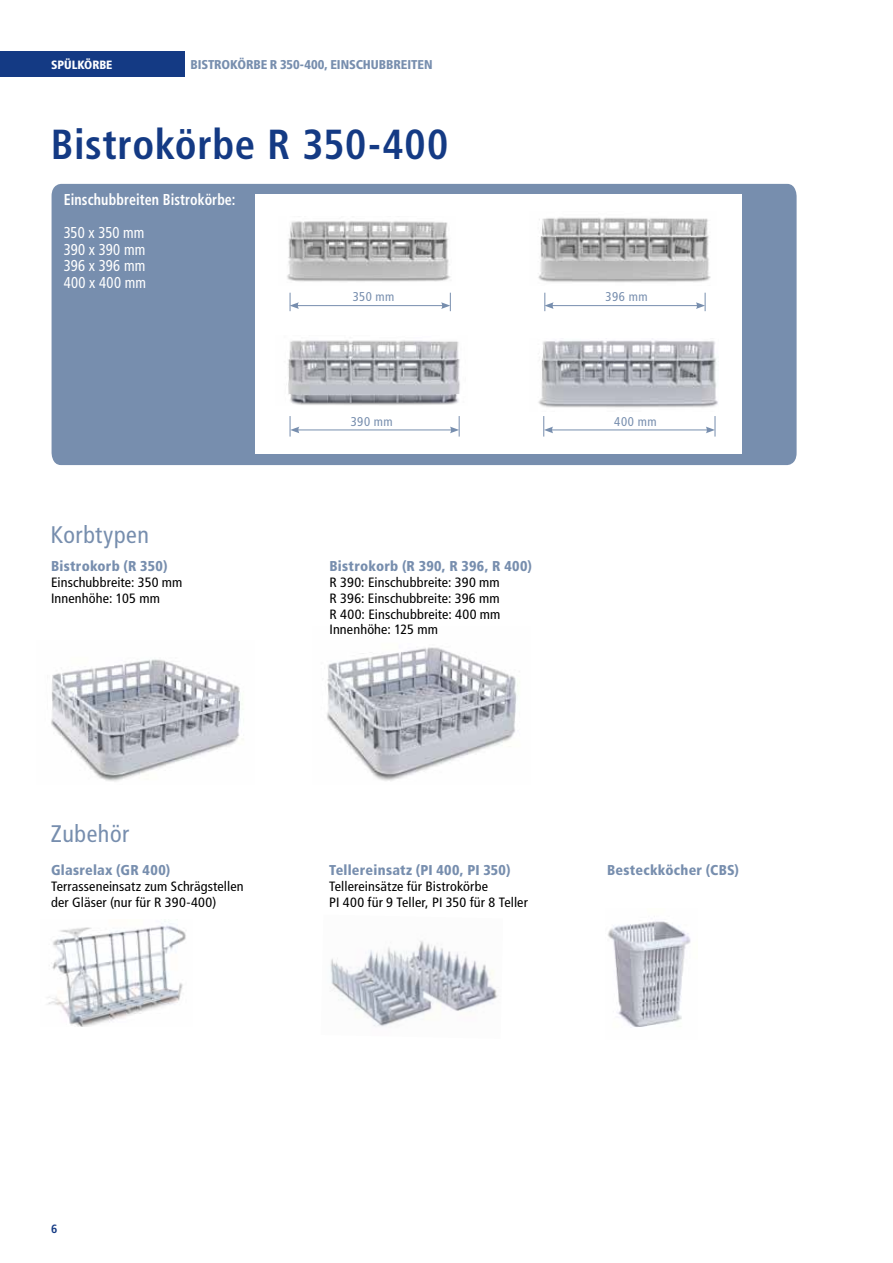
<style>
.page{position:relative;width:893px;height:1263px;background:#fff}
.page>*{position:absolute;margin:0;border:0;box-sizing:border-box;transform-origin:0 0}
.t1{font:700 condensed 42px "Frutiger LT Pro";letter-spacing:.015em;color:#143a84}
.t2{font:condensed 24px "Frutiger LT Pro";letter-spacing:.025em;color:#778eae}
.t3{font:condensed 15.75px/16.5px "Frutiger LT Pro";letter-spacing:.01em;color:#fff;text-align:justify;scale:.93 1}
.t4{font:700 condensed 15.75px "Frutiger LT Pro";letter-spacing:.005em;color:#fff;scale:.89 1}
.t5{font:900 condensed 14.25px "Frutiger LT Pro";letter-spacing:.015em;color:#778eae}
.t6{font:condensed 13.5px/15.8px "Frutiger LT Pro";letter-spacing:.01em;color:#000;scale:1.05 1}
.t7{font:900 condensed 12.75px "Frutiger LT Pro";letter-spacing:-.005em;color:#778eae}
.t8{font:condensed 12.75px "Frutiger LT Pro";letter-spacing:.035em;color:#778eae}
.t9{font:900 condensed 12px "Frutiger LT Pro";letter-spacing:-.01em;color:#fff}
.t10{font:700 condensed 12px "Frutiger LT Pro";color:#143a84}
</style>
<div class="page">
<img style="left:51px;top:659px;width:192px;height:123px">
<img style="left:327px;top:647px;width:191px;height:134px">
<img style="left:608px;top:921px;width:83px;height:106px">
<img style="left:330px;top:940px;width:168px;height:87px">
<img style="left:48px;top:921px;width:138px;height:106px">
<div style="left:52px;top:184px;width:745px;height:281px;background:#778eae"></div>
<div style="left:255px;top:194px;width:486px;height:260px;background:#fff"></div>
<img style="left:538px;top:217px;width:173px;height:66px">
<img style="left:287px;top:221px;width:163px;height:61px">
<hr style="left:296px;top:305px;width:148px;height:1px;background:#778eae">
<svg style="left:441px;top:293px;width:10px;height:18px"></svg>
<svg style="left:290px;top:293px;width:9px;height:18px"></svg>
<img style="left:288px;top:340px;width:172px;height:65px">
<img style="left:538px;top:340px;width:180px;height:68px">
<hr style="left:297px;top:430px;width:155px;height:1px;background:#778eae">
<svg style="left:450px;top:416px;width:10px;height:21px"></svg>
<svg style="left:290px;top:416px;width:9px;height:21px"></svg>
<div style="left:0;top:51px;width:184px;height:26px;background:#143a84"></div>
<hr style="left:551px;top:305px;width:147px;height:1px;background:#778eae">
<svg style="left:696px;top:293px;width:10px;height:18px"></svg>
<svg style="left:544px;top:293px;width:10px;height:18px"></svg>
<hr style="left:551px;top:430px;width:157px;height:1px;background:#778eae">
<svg style="left:706px;top:416px;width:10px;height:21px"></svg>
<svg style="left:543px;top:416px;width:10px;height:21px"></svg>
<p class="t9" style="left:51px;top:57px;width:63px">SPÜLKÖRBE</p>
<p class="t7" style="left:191px;top:57px;width:243px">BISTROKÖRBE R 350-400, EINSCHUBBREITEN</p>
<h1 class="t1" style="left:51px;top:120px;width:399px">Bistrokörbe R 350-400</h1>
<p class="t4" style="left:64px;top:190px;width:195px">Einschubbreiten Bistrokörbe:</p>
<p class="t3" style="left:64px;top:225px;width:90px">350 x 350 mm 390 x 390 mm 396 x 396 mm 400 x 400 mm</p>
<h2 class="t2" style="left:51px;top:521px;width:100px">Korbtypen</h2>
<p class="t5" style="left:51px;top:558px;width:118px">Bistrokorb (R 350)</p>
<p class="t6" style="left:51px;top:575px;width:127px">Einschubbreite: 350 mm<br>Innenhöhe: 105 mm</p>
<p class="t8" style="left:353px;top:290px;width:43px">350 mm</p>
<p class="t8" style="left:351px;top:414px;width:44px">390 mm</p>
<p class="t5" style="left:329px;top:558px;width:204px">Bistrokorb (R 390, R 396, R 400)</p>
<p class="t6" style="left:329px;top:575px;width:164px;text-align:justify">R 390: Einschubbreite: 390 mm R 396: Einschubbreite: 396 mm R 400: Einschubbreite: 400 mm Innenhöhe: 125 mm</p>
<p class="t8" style="left:605px;top:290px;width:44px">396 mm</p>
<p class="t8" style="left:614px;top:414px;width:44px">400 mm</p>
<h2 class="t2" style="left:51px;top:819px;width:80px">Zubehör</h2>
<p class="t5" style="left:51px;top:862px;width:121px">Glasrelax (GR 400)</p>
<p class="t5" style="left:607px;top:862px;width:133px">Besteckköcher (CBS)</p>
<p class="t6" style="left:51px;top:878px;width:185px">Terrasseneinsatz zum Schrägstellen der Gläser (nur für R 390-400)</p>
<p class="t5" style="left:329px;top:862px;width:183px">Tellereinsatz (PI 400, PI 350)</p>
<p class="t6" style="left:329px;top:878px;width:191px">Tellereinsätze für Bistrokörbe<br>PI 400 für 9 Teller, PI 350 für 8 Teller</p>
<p class="t10" style="left:51px;top:1222px;width:8px">6</p>
</div>
